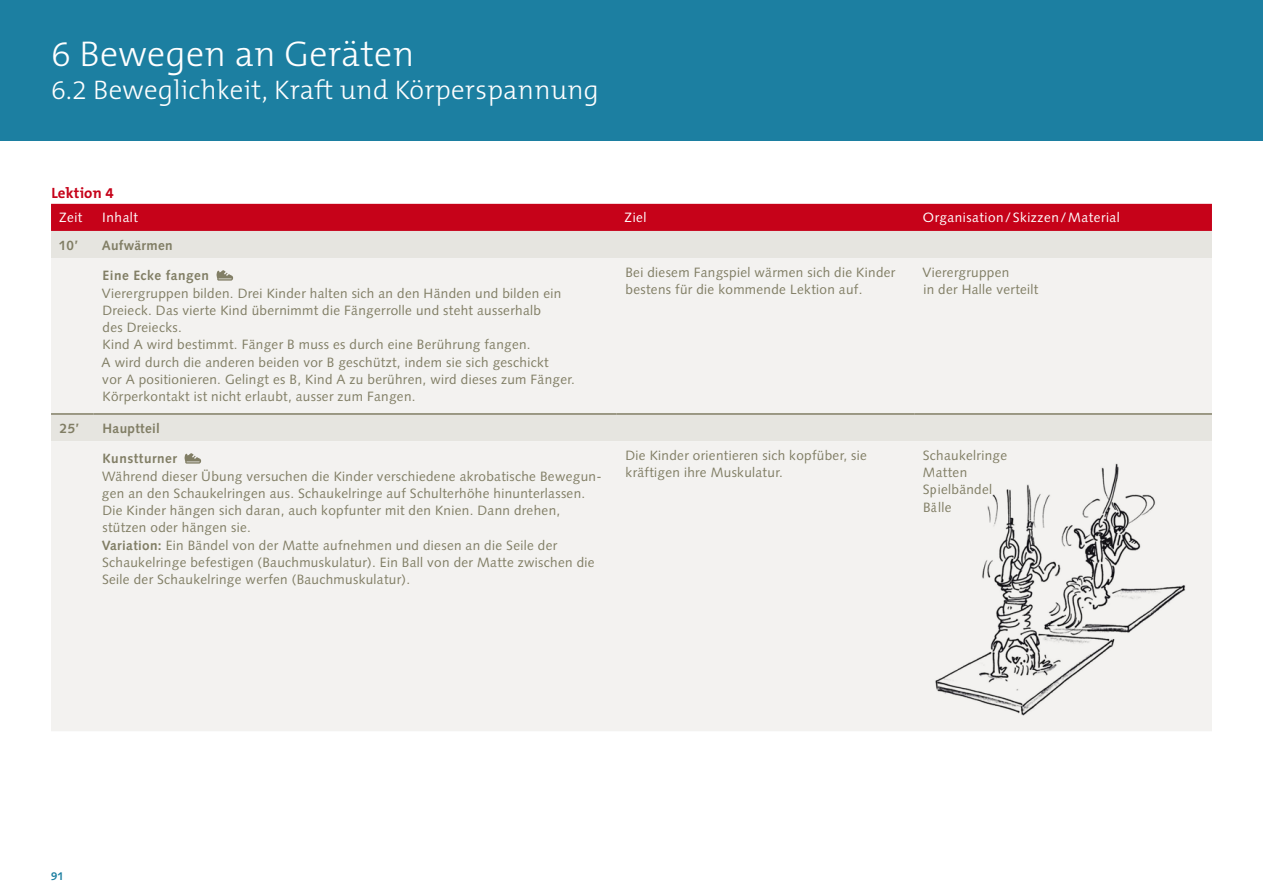
<style>
.page{position:relative;width:1263px;height:893px;background:#fff}
.page>*{position:absolute;margin:0;border:0;box-sizing:border-box;transform-origin:0 0}
.t1{font:300 36px "The Mix B W3";letter-spacing:.01em;color:#fff}
.t2{font:300 27px "The Mix B W3";letter-spacing:.01em;color:#fff}
.t3{font:700 15px "The Mix B W7";letter-spacing:.01em;color:#c60219}
.t4{font:13.5px/17.2px "Syntax LT Std";letter-spacing:.025em;color:#817e65}
.t5{font:700 13.5px "Syntax LT Std";letter-spacing:.04em;color:#817e65}
.t6{font:13.5px "Syntax LT Std";letter-spacing:.04em;color:#fff}
.t7{font:700 11.25px "Syntax LT Std";color:#1c7fa1}
.s1{font-weight:700}
</style>
<div class="page">
<div style="left:0;top:0;width:1263px;height:140px;background:#1c7fa1"></div>
<div style="left:51px;top:204px;width:1161px;height:27px;background:#c60219"></div>
<div style="left:51px;top:231px;width:1161px;height:27px;background:#e6e5e0"></div>
<div style="left:51px;top:258px;width:1161px;height:473px;background:#f3f2f0"></div>
<hr style="left:51px;top:413px;width:43px;height:2px;background:#817e65">
<hr style="left:94px;top:413px;width:523px;height:2px;background:#817e65">
<hr style="left:617px;top:413px;width:297px;height:2px;background:#817e65">
<hr style="left:914px;top:413px;width:298px;height:2px;background:#817e65">
<svg style="left:217px;top:270px;width:16px;height:10px"></svg>
<svg style="left:185px;top:453px;width:16px;height:10px"></svg>
<img style="left:935px;top:461px;width:252px;height:257px">
<h1 class="t1" style="left:51px;top:31px;width:365px">6 Bewegen an Geräten</h1>
<h2 class="t2" style="left:51px;top:73px;width:549px">6.2 Beweglichkeit, Kraft und Körperspannung</h2>
<p class="t3" style="left:51px;top:183px;width:64px">Lektion 4</p>
<p class="t6" style="left:59px;top:210px;width:25px">Zeit</p>
<p class="t6" style="left:102px;top:210px;width:37px">Inhalt</p>
<p class="t6" style="left:625px;top:210px;width:23px">Ziel</p>
<p class="t6" style="left:923px;top:210px;width:198px">Organisation/Skizzen/Material</p>
<p class="t5" style="left:59px;top:237px;width:21px">10’</p>
<p class="t5" style="left:102px;top:237px;width:72px">Aufwärmen</p>
<p class="t5" style="left:103px;top:268px;width:108px">Eine Ecke fangen</p>
<p class="t4" style="left:102px;top:284px;width:475px">Vierergruppen bilden. Drei Kinder halten sich an den Händen und bilden ein Dreieck. Das vierte Kind übernimmt die Fängerrolle und steht ausserhalb<br>des Dreiecks.<br>Kind A wird bestimmt. Fänger B muss es durch eine Berührung fangen.<br>A wird durch die anderen beiden vor B geschützt, indem sie sich geschickt<br>vor A positionieren. Gelingt es B, Kind A zu berühren, wird dieses zum Fänger.<br>Körperkontakt ist nicht erlaubt, ausser zum Fangen.</p>
<p class="t4" style="left:625px;top:263px;width:271px">Bei diesem Fangspiel wärmen sich die Kinder bestens für die kommende Lektion auf.</p>
<p class="t4" style="left:922px;top:263px;width:117px">Vierergruppen<br>in der Halle verteilt</p>
<p class="t5" style="left:60px;top:420px;width:21px">25’</p>
<p class="t5" style="left:103px;top:420px;width:59px">Hauptteil</p>
<p class="t5" style="left:103px;top:451px;width:76px">Kunstturner</p>
<p class="t4" style="left:102px;top:467px;width:501px">Während dieser Übung versuchen die Kinder verschiedene akrobatische Bewegun&shy;gen an den Schaukelringen aus. Schaukelringe auf Schulterhöhe hinunterlassen.<br>Die Kinder hängen sich daran, auch kopfunter mit den Knien. Dann drehen, stützen oder hängen sie.<br><span class="s1">Variation:</span> Ein Bändel von der Matte aufnehmen und diesen an die Seile der Schaukelringe befestigen (Bauchmuskulatur). Ein Ball von der Matte zwischen die Seile der Schaukelringe werfen (Bauchmuskulatur).</p>
<p class="t4" style="left:625px;top:446px;width:243px">Die Kinder orientieren sich kopfüber, sie kräftigen ihre Muskulatur.</p>
<p class="t4" style="left:923px;top:446px;width:86px">Schaukelringe<br>Matten<br>Spielbändel<br>Bälle</p>
<p class="t7" style="left:51px;top:870px;width:14px">91</p>
</div>
